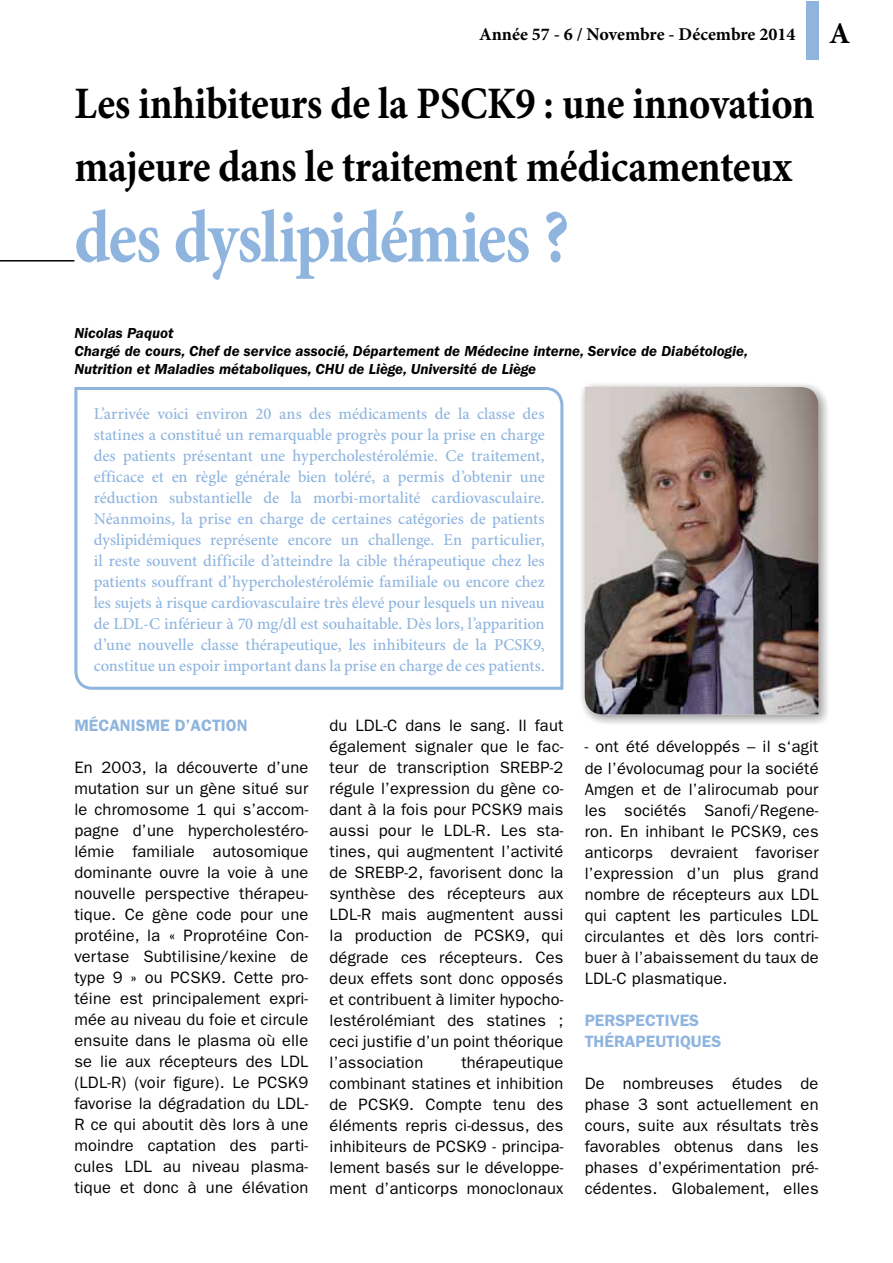
<style>
.page{position:relative;width:893px;height:1263px;background:#fff}
.page>*{position:absolute;margin:0;border:0;box-sizing:border-box;transform-origin:0 0}
.t1{font:700 75px "Minion Pro";letter-spacing:-.025em;color:#8fb5df;scale:.87 1}
.t2{font:700 45px/63px "Minion Pro";letter-spacing:-.01em;color:#000;scale:.9 1}
.t3{font:700 18px "Minion Pro";letter-spacing:-.005em;color:#000}
.t4{font:16.5px/21px "ITC Franklin Gothic Std";letter-spacing:.01em;color:#000;text-align:justify}
.t5{font:500 16.5px/21px "Minion Pro";color:#8fb5df;text-align:justify}
.t6{font:600 16.5px/21px "ITC Franklin Gothic Std";color:#8fb5df}
.t7{font:italic 600 15px/18px "ITC Franklin Gothic Std";color:#000}
.s1{font-size:30px}
</style>
<div class="page">
<hr style="left:0;top:260px;width:74px;height:1px;background:#000">
<svg style="left:74px;top:387px;width:490px;height:303px"></svg>
<div style="left:806px;top:1px;width:13px;height:59px;background:#8fb5df"></div>
<div style="left:579px;top:381px;width:252px;height:346px;background:#000;opacity:.4"></div>
<img style="left:585px;top:387px;width:234px;height:327px">
<p class="t3" style="left:479px;top:24px;width:373px">Année 57 - 6 / Novembre - Décembre 2014 <span class="s1">A</span></p>
<h2 class="t2" style="left:74px;top:74px;width:824px">Les inhibiteurs de la PSCK9 : une innovation majeure dans le traitement médicamenteux</h2>
<h1 class="t1" style="left:74px;top:193px;width:570px">des dyslipidémies ?</h1>
<p class="t7" style="left:74px;top:324px;width:675px">Nicolas Paquot<br>Chargé de cours, Chef de service associé, Département de Médecine interne, Service de Diabétologie,<br>Nutrition et Maladies métaboliques, CHU de Liège, Université de Liège</p>
<p class="t5" style="left:94px;top:403px;width:453px">L’arrivée voici environ 20 ans des médicaments de la classe des statines a constitué un remarquable progrès pour la prise en charge des patients présentant une hypercholestérolémie. Ce traitement, efficace et en règle générale bien toléré, a permis d’obtenir une réduction substantielle de la morbi-mortalité cardiovasculaire.<br>Néanmoins, la prise en charge de certaines catégories de patients dyslipidémiques représente encore un challenge. En particulier, il reste souvent difficile d’atteindre la cible thérapeutique chez les patients souffrant d’hypercholestérolémie familiale ou encore chez les sujets à risque cardiovasculaire très élevé pour lesquels un niveau de LDL-C inférieur à 70 mg/dl est souhaitable. Dès lors, l’apparition d’une nouvelle classe thérapeutique, les inhibiteurs de la PCSK9, constitue un espoir important dans la prise en charge de ces patients.</p>
<p class="t6" style="left:74px;top:715px;width:175px">MÉCANISME D’ACTION</p>
<p class="t4" style="left:74px;top:757px;width:235px">En 2003, la découverte d’une mutation sur un gène situé sur le chromosome 1 qui s’accom&shy;pagne d’une hypercholestéro&shy;lémie familiale autosomique dominante ouvre la voie à une nouvelle perspective thérapeu&shy;tique. Ce gène code pour une protéine, la « Proprotéine Con&shy;vertase Subtilisine/kexine de type 9 » ou PCSK9. Cette pro&shy;téine est principalement expri&shy;mée au niveau du foie et circule ensuite dans le plasma où elle se lie aux récepteurs des LDL (LDL-R) (voir figure). Le PCSK9 favorise la dégradation du LDL-R ce qui aboutit dès lors à une moindre captation des parti&shy;cules LDL au niveau plasma&shy;tique et donc à une élévation</p>
<p class="t4" style="left:330px;top:715px;width:235px">du LDL-C dans le sang. Il faut également signaler que le fac&shy;teur de transcription SREBP-2 régule l’expression du gène co&shy;dant à la fois pour PCSK9 mais aussi pour le LDL-R. Les sta&shy;tines, qui augmentent l’activité de SREBP-2, favorisent donc la synthèse des récepteurs aux LDL-R mais augmentent aussi la production de PCSK9, qui dégrade ces récepteurs. Ces deux effets sont donc opposés et contribuent à limiter hypocho&shy;lestérolémiant des statines ; ceci justifie d’un point théorique l’association</p>
<p class="t4" style="left:330px;top:1051px;width:235px;text-indent:132px">thérapeutique combinant statines et inhibition de PCSK9. Compte tenu des éléments repris ci-dessus, des inhibiteurs de PCSK9 - principa&shy;lement basés sur le développe&shy;ment d’anticorps monoclonaux</p>
<p class="t4" style="left:585px;top:736px;width:235px">- ont été développés – il s‘agit de l’évolocumag pour la société Amgen et de l’alirocumab pour les sociétés Sanofi/Regene&shy;ron. En inhibant le PCSK9, ces anticorps devraient favoriser l’expression d’un plus grand nombre de récepteurs aux LDL qui captent les particules LDL circulantes et dès lors contri&shy;buer à l’abaissement du taux de LDL-C plasmatique.</p>
<p class="t6" style="left:585px;top:1009px;width:138px">PERSPECTIVES<br>THÉRAPEUTIQUES</p>
<p class="t4" style="left:585px;top:1072px;width:235px">De nombreuses études de phase 3 sont actuellement en cours, suite aux résultats très favorables obtenus dans les phases d’expérimentation pré&shy;cédentes. Globalement, elles</p>
</div>
